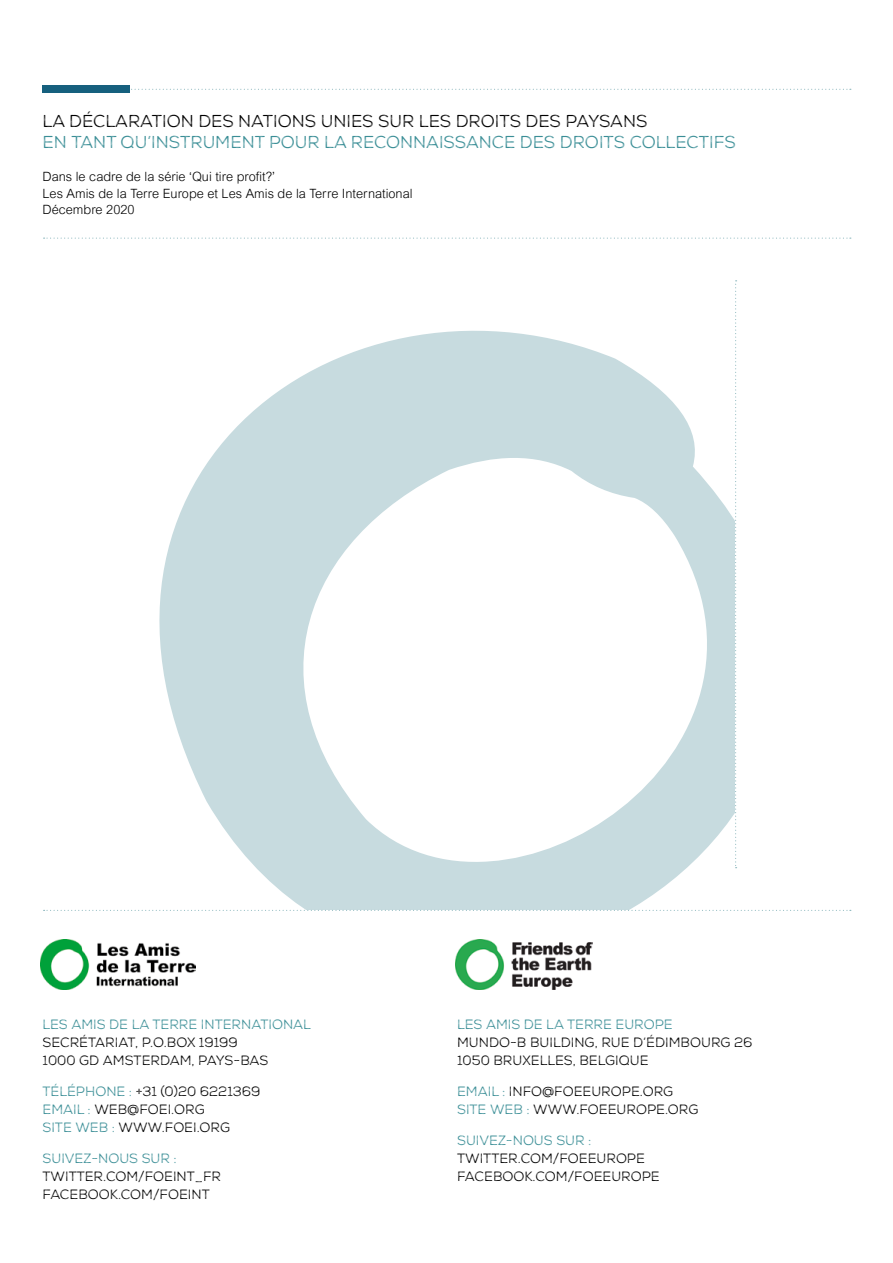
<style>
.page{position:relative;width:893px;height:1263px;background:#fff}
.page>*{position:absolute;margin:0;border:0;box-sizing:border-box;transform-origin:0 0}
.t1{font:17.25px "Nexa Rust Sans Book 03";color:#3a8e96}
.t2{font:17.25px "Nexa Rust Sans Book 03";color:#000}
.t3{font:13.5px/18px "Nexa Rust Sans Book 03";color:#000}
.t4{font:13.5px "Nexa Rust Sans Book 03";color:#3a8e96}
.t5{font:300 12.75px/16.5px "Arial";color:#000}
.s1{color:#3a8e96}
</style>
<div class="page">
<svg style="left:131px;top:89px;width:720px;height:1px"></svg>
<div style="left:43px;top:85px;width:87px;height:8px;background:#16607e"></div>
<svg style="left:44px;top:238px;width:807px;height:1px"></svg>
<svg style="left:159px;top:331px;width:576px;height:579px"></svg>
<svg style="left:44px;top:910px;width:807px;height:1px"></svg>
<svg style="left:735px;top:280px;width:2px;height:588px"></svg>
<img style="left:40px;top:940px;width:156px;height:49px">
<img style="left:455px;top:940px;width:137px;height:49px">
<p class="t2" style="left:43px;top:111px;width:606px">LA DÉCLARATION DES NATIONS UNIES SUR LES DROITS DES PAYSANS</p>
<p class="t1" style="left:43px;top:132px;width:695px">EN TANT QU’INSTRUMENT POUR LA RECONNAISSANCE DES DROITS COLLECTIFS</p>
<p class="t5" style="left:43px;top:168px;width:372px">Dans le cadre de la série ‘Qui tire profit?’<br>Les Amis de la Terre Europe et Les Amis de la Terre International<br>Décembre 2020</p>
<p class="t4" style="left:43px;top:1017px;width:270px">LES AMIS DE LA TERRE INTERNATIONAL</p>
<p class="t3" style="left:43px;top:1034px;width:227px">SECRÉTARIAT, P.O.BOX 19199<br>1000 GD AMSTERDAM, PAYS-BAS</p>
<p class="t3" style="left:43px;top:1083px;width:219px"><span class="s1">TÉLÉPHONE :</span> +31 (0)20 6221369<br><span class="s1">EMAIL :</span> WEB@FOEI.ORG<br><span class="s1">SITE WEB :</span> WWW.FOEI.ORG</p>
<p class="t4" style="left:43px;top:1150px;width:136px">SUIVEZ-NOUS SUR :</p>
<p class="t3" style="left:43px;top:1167px;width:180px">TWITTER.COM/FOEINT_FR<br>FACEBOOK.COM/FOEINT</p>
<p class="t4" style="left:457px;top:1017px;width:217px">LES AMIS DE LA TERRE EUROPE</p>
<p class="t3" style="left:457px;top:1034px;width:297px">MUNDO-B BUILDING, RUE D’ÉDIMBOURG 26<br>1050 BRUXELLES, BELGIQUE</p>
<p class="t3" style="left:457px;top:1082px;width:243px"><span class="s1">EMAIL :</span> INFO@FOEEUROPE.ORG<br><span class="s1">SITE WEB :</span> WWW.FOEEUROPE.ORG</p>
<p class="t4" style="left:457px;top:1132px;width:136px">SUIVEZ-NOUS SUR :</p>
<p class="t3" style="left:457px;top:1149px;width:204px">TWITTER.COM/FOEEUROPE<br>FACEBOOK.COM/FOEEUROPE</p>
</div>
